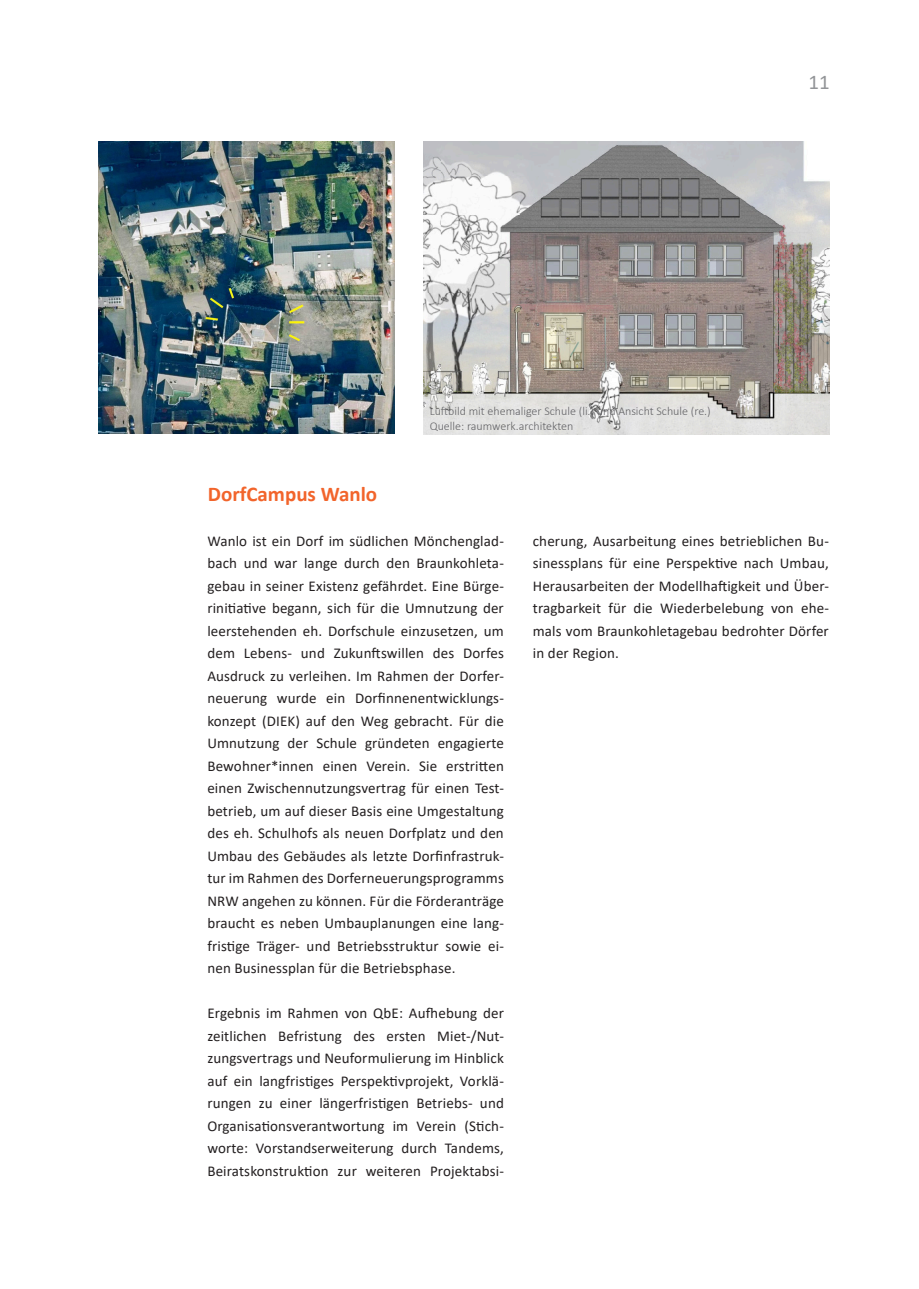
<style>
.page{position:relative;width:919px;height:1289px;background:#fff}
.page>*{position:absolute;margin:0;border:0;box-sizing:border-box;transform-origin:0 0}
.Fließtext{font:700 21px "Calibri";color:#f2642b}
.Fließtext-2{font:21px "Calibri";color:#939598}
.Fließtext-3{font:15px/22.5px "Calibri";letter-spacing:.01em;color:#231f20;text-align:justify}
.Fließtext-4{font:300 12px/15px "Calibri";color:#636366}
</style>
<div class="page">
<img style="left:98px;top:141px;width:297px;height:293px">
<img style="left:423px;top:141px;width:406px;height:294px">
<p class="Fließtext-2" style="left:808px;top:68px;width:23px">11</p>
<p class="Fließtext-4" style="left:429px;top:403px;width:282px">Luftbild mit ehemaliger Schule (li.) und Ansicht Schule (re.)<br>Quelle: raumwerk.architekten</p>
<p class="Fließtext" style="left:208px;top:478px;width:171px">DorfCampus Wanlo</p>
<p class="Fließtext-3" style="left:207px;top:529px;width:298px">Wanlo ist ein Dorf im südlichen Mönchenglad&shy;bach und war lange durch den Braunkohleta&shy;gebau in seiner Existenz gefährdet. Eine Bürge&shy;rinitiative begann, sich für die Umnutzung der leerstehenden eh. Dorfschule einzusetzen, um dem Lebens- und Zukunftswillen des Dorfes Ausdruck zu verleihen. Im Rahmen der Dorfer&shy;neuerung wurde ein Dorfinnenentwicklungs&shy;konzept (DIEK) auf den Weg gebracht. Für die Umnutzung der Schule gründeten engagierte Bewohner*innen einen Verein. Sie erstritten einen Zwischennutzungsvertrag für einen Test&shy;betrieb, um auf dieser Basis eine Umgestaltung des eh. Schulhofs als neuen Dorfplatz und den Umbau des Gebäudes als letzte Dorfinfrastruk&shy;tur im Rahmen des Dorferneuerungsprogramms NRW angehen zu können. Für die Förderanträge braucht es neben Umbauplanungen eine lang&shy;fristige Träger- und Betriebsstruktur sowie ei&shy;nen Businessplan für die Betriebsphase.</p>
<p class="Fließtext-3" style="left:207px;top:1001px;width:298px">Ergebnis im Rahmen von QbE: Aufhebung der zeitlichen Befristung des ersten Miet-/Nut&shy;zungsvertrags und Neuformulierung im Hinblick auf ein langfristiges Perspektivprojekt, Vorklä&shy;rungen zu einer längerfristigen Betriebs- und Organisationsverantwortung im Verein (Stich&shy;worte: Vorstandserweiterung durch Tandems, Beiratskonstruktion zur weiteren Projektabsi-</p>
<p class="Fließtext-3" style="left:532px;top:529px;width:297px">cherung, Ausarbeitung eines betrieblichen Bu&shy;sinessplans für eine Perspektive nach Umbau, Herausarbeiten der Modellhaftigkeit und Über&shy;tragbarkeit für die Wiederbelebung von ehe&shy;mals vom Braunkohletagebau bedrohter Dörfer in der Region.</p>
</div>
